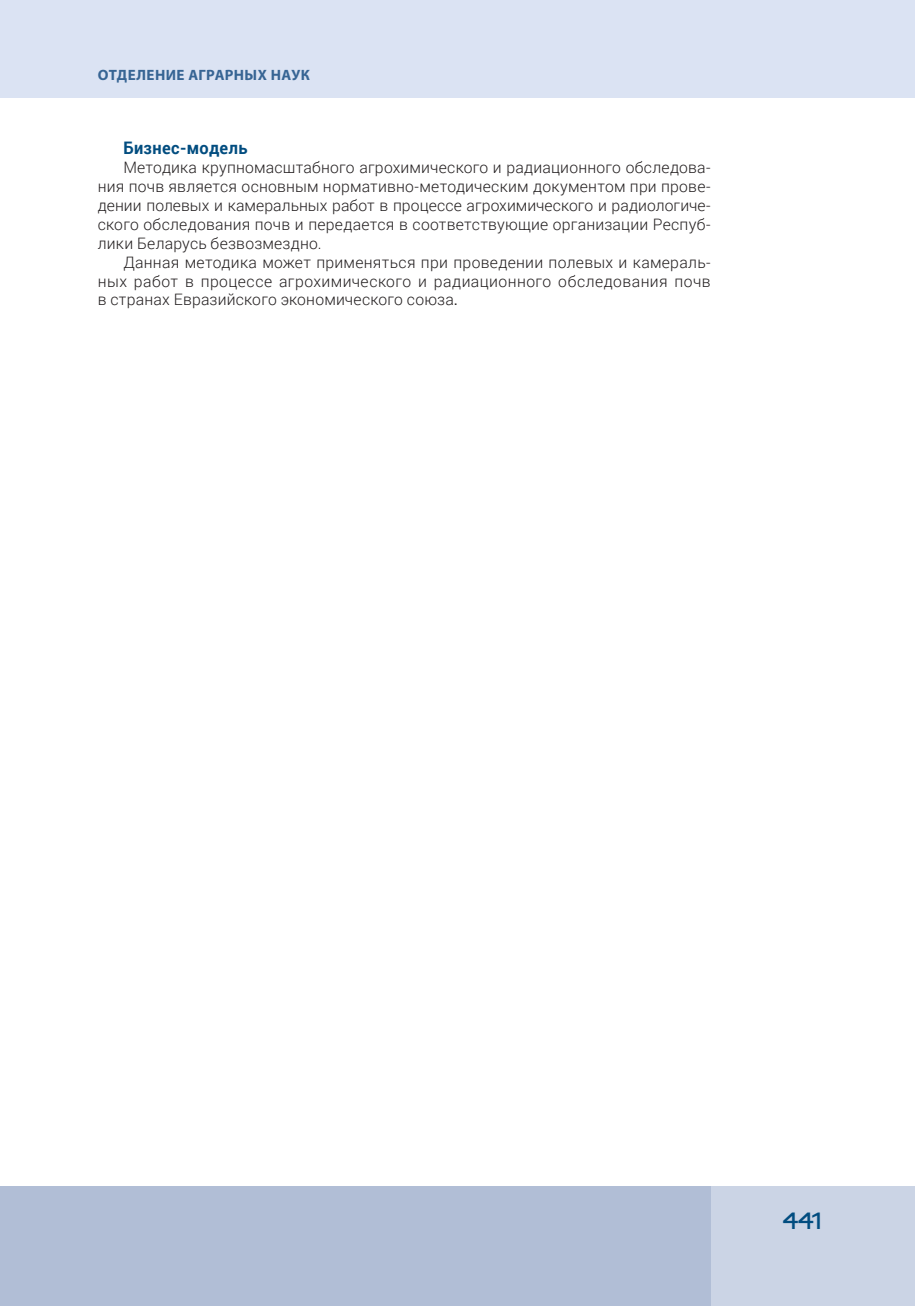
<style>
.page{position:relative;width:915px;height:1306px;background:#fff}
.page>*{position:absolute;margin:0;border:0;box-sizing:border-box;transform-origin:0 0}
.t1{font:27px "Ambassadore Type";color:#024d80}
.Загл_п_ж_11_5_Основ{font:700 17.25px "Roboto";letter-spacing:.02em;color:#024d80;scale:.95 1}
.t2{font:300 15.75px/18.9px "Roboto";letter-spacing:.015em;color:#231f20;text-align:justify}
.t3{font:700 15px "Myriad Pro";letter-spacing:.025em;color:#376594}
.s1{font-weight:400}
</style>
<div class="page">
<div style="left:0;top:0;width:914px;height:98px;background:#dbe3f3"></div>
<div style="left:710px;top:1186px;width:204px;height:119px;background:#cbd4e5"></div>
<div style="left:0;top:1186px;width:710px;height:119px;background:#b1bed6"></div>
<p class="t3" style="left:98px;top:65px;width:213px">ОТДЕЛЕНИЕ АГРАРНЫХ НАУК</p>
<p class="Загл_п_ж_11_5_Основ" style="left:123px;top:136px;width:132px">Бизнес-модель</p>
<p class="t2" style="left:98px;top:157px;width:614px;text-indent:26px">Методика крупномасштабного агрохимического и радиационного обследова&shy;ния почв является основным нормативно-методическим документом при прове&shy;дении полевых и камеральных работ в процессе агрохимического и радиологиче&shy;ского обследования почв и передается в соответствующие организации Респуб&shy;лики Беларусь безвозмездно.</p>
<p class="t2" style="left:98px;top:252px;width:614px;text-indent:26px">Данная методика может применяться при проведении полевых и камераль&shy;ных работ в процессе агрохимического и радиационного обследования почв в странах Евразийского экономического союза<span class="s1">.</span></p>
<h1 class="t1" style="left:782px;top:1209px;width:40px">441</h1>
</div>
